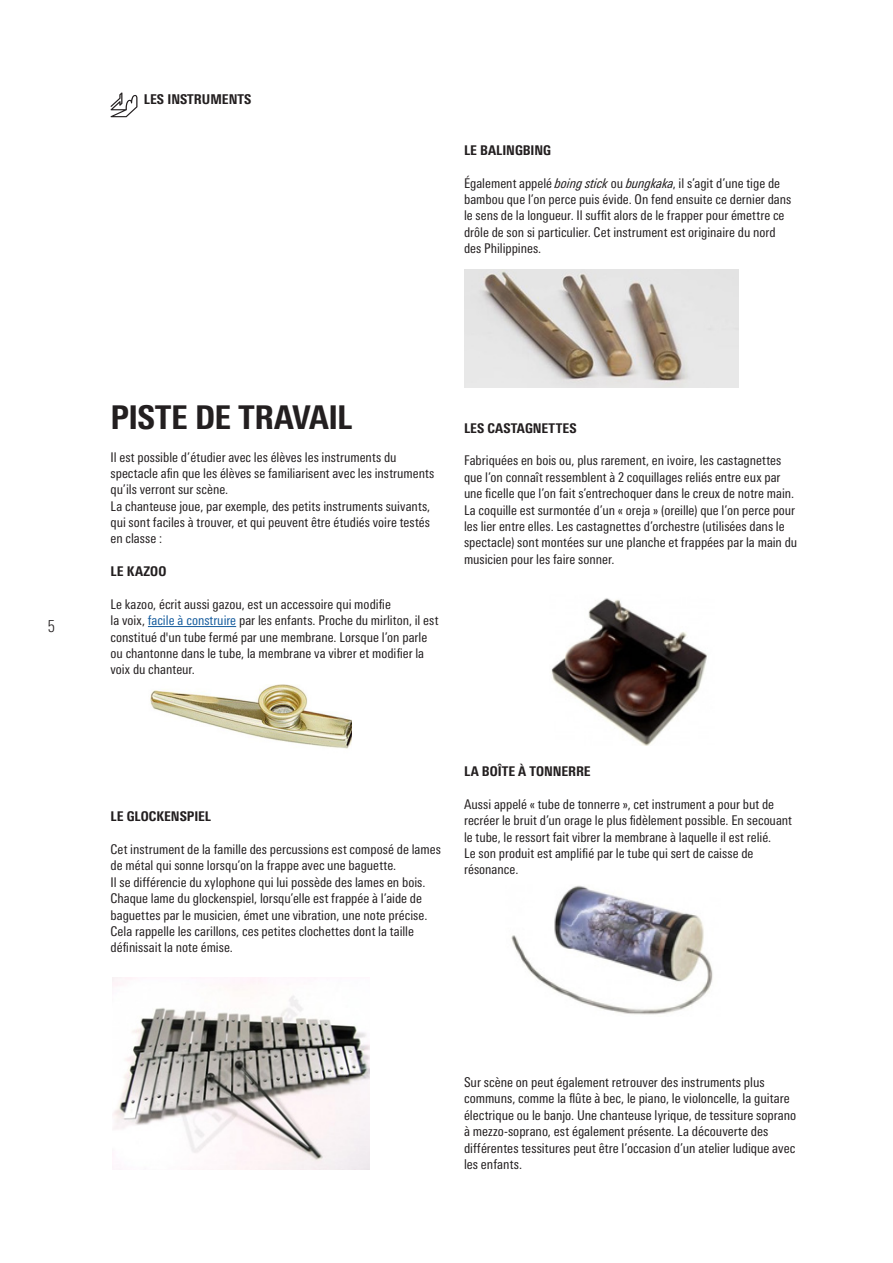
<style>
.page{position:relative;width:893px;height:1263px;background:#fff}
.page>*{position:absolute;margin:0;border:0;box-sizing:border-box;transform-origin:0 0}
.t1{font:800 condensed 32.7px "Univers Next Pro";letter-spacing:-.015em;color:#231f20}
.t2{font:300 condensed 16.5px "Univers Next Pro";color:#231f20}
.t3{font:condensed 13.5px/16.5px "Univers Next Pro";color:#231f20}
.t4{font:800 condensed 13.5px "Univers Next Pro";color:#231f20}
.t5{font:condensed 13.35px/16.4px "Univers Next Pro";color:#231f20}
.t6{font:800 condensed 13.35px "Univers Next Pro";letter-spacing:.005em;color:#231f20}
.s1{font-style:italic}
.s2{color:#175d9e}
</style>
<div class="page">
<svg style="left:110px;top:92px;width:27px;height:25px"></svg>
<hr style="left:148px;top:626px;width:88px;height:1px;background:#175d9e">
<img style="left:150px;top:685px;width:201px;height:64px">
<img style="left:113px;top:977px;width:256px;height:192px">
<img style="left:464px;top:269px;width:274px;height:118px">
<img style="left:551px;top:598px;width:156px;height:148px">
<img style="left:511px;top:885px;width:202px;height:130px">
<p class="t4" style="left:144px;top:91px;width:109px">LES INSTRUMENTS</p>
<p class="t6" style="left:464px;top:142px;width:88px">LE BALINGBING</p>
<p class="t5" style="left:464px;top:175px;width:329px">Également appelé <span class="s1">boing stick</span> ou <span class="s1">bungkaka</span>, il s’agit d’une tige de bambou que l’on perce puis évide. On fend ensuite ce dernier dans le sens de la longueur. Il suffit alors de le frapper pour émettre ce drôle de son si particulier. Cet instrument est originaire du nord des Philippines.</p>
<p class="t2" style="left:48px;top:616px;width:9px">5</p>
<p class="t1" style="left:111px;top:398px;width:243px">PISTE DE TRAVAIL</p>
<p class="t5" style="left:111px;top:449px;width:325px">Il est possible d’étudier avec les élèves les instruments du spectacle afin que les élèves se familiarisent avec les instruments qu’ils verront sur scène.</p>
<p class="t5" style="left:111px;top:498px;width:321px;text-align:justify">La chanteuse joue, par exemple, des petits instruments suivants, qui sont faciles à trouver, et qui peuvent être étudiés voire testés en classe :</p>
<p class="t6" style="left:111px;top:563px;width:57px">LE KAZOO</p>
<p class="t5" style="left:111px;top:596px;width:329px">Le kazoo, écrit aussi gazou, est un accessoire qui modifie<br>la voix, <span class="s2">facile à construire</span> par les enfants. Proche du mirliton, il est constitué d'un tube fermé par une membrane. Lorsque l’on parle ou chantonne dans le tube, la membrane va vibrer et modifier la voix du chanteur.</p>
<p class="t6" style="left:464px;top:420px;width:114px">LES CASTAGNETTES</p>
<p class="t5" style="left:464px;top:452px;width:335px">Fabriquées en bois ou, plus rarement, en ivoire, les castagnettes que l’on connaît ressemblent à 2 coquillages reliés entre eux par une ficelle que l’on fait s’entrechoquer dans le creux de notre main.<br>La coquille est surmontée d’un « oreja » (oreille) que l’on perce pour les lier entre elles. Les castagnettes d’orchestre (utilisées dans le spectacle) sont montées sur une planche et frappées par la main du musicien pour les faire sonner.</p>
<p class="t6" style="left:111px;top:809px;width:102px">LE GLOCKENSPIEL</p>
<p class="t5" style="left:111px;top:841px;width:332px">Cet instrument de la famille des percussions est composé de lames de métal qui sonne lorsqu’on la frappe avec une baguette.</p>
<p class="t5" style="left:111px;top:874px;width:318px">Il se différencie du xylophone qui lui possède des lames en bois.<br>Chaque lame du glockenspiel, lorsqu’elle est frappée à l’aide de baguettes par le musicien, émet une vibration, une note précise.<br>Cela rappelle les carillons, ces petites clochettes dont la taille définissait la note émise.</p>
<p class="t6" style="left:464px;top:763px;width:128px">LA BOÎTE À TONNERRE</p>
<p class="t5" style="left:464px;top:796px;width:330px">Aussi appelé « tube de tonnerre », cet instrument a pour but de recréer le bruit d’un orage le plus fidèlement possible. En secouant le tube, le ressort fait vibrer la membrane à laquelle il est relié.<br>Le son produit est amplifié par le tube qui sert de caisse de résonance.</p>
<p class="t3" style="left:464px;top:1074px;width:334px">Sur scène on peut également retrouver des instruments plus communs, comme la flûte à bec, le piano, le violoncelle, la guitare électrique ou le banjo. Une chanteuse lyrique, de tessiture soprano à mezzo-soprano, est également présente. La découverte des différentes tessitures peut être l’occasion d’un atelier ludique avec les enfants.</p>
</div>
